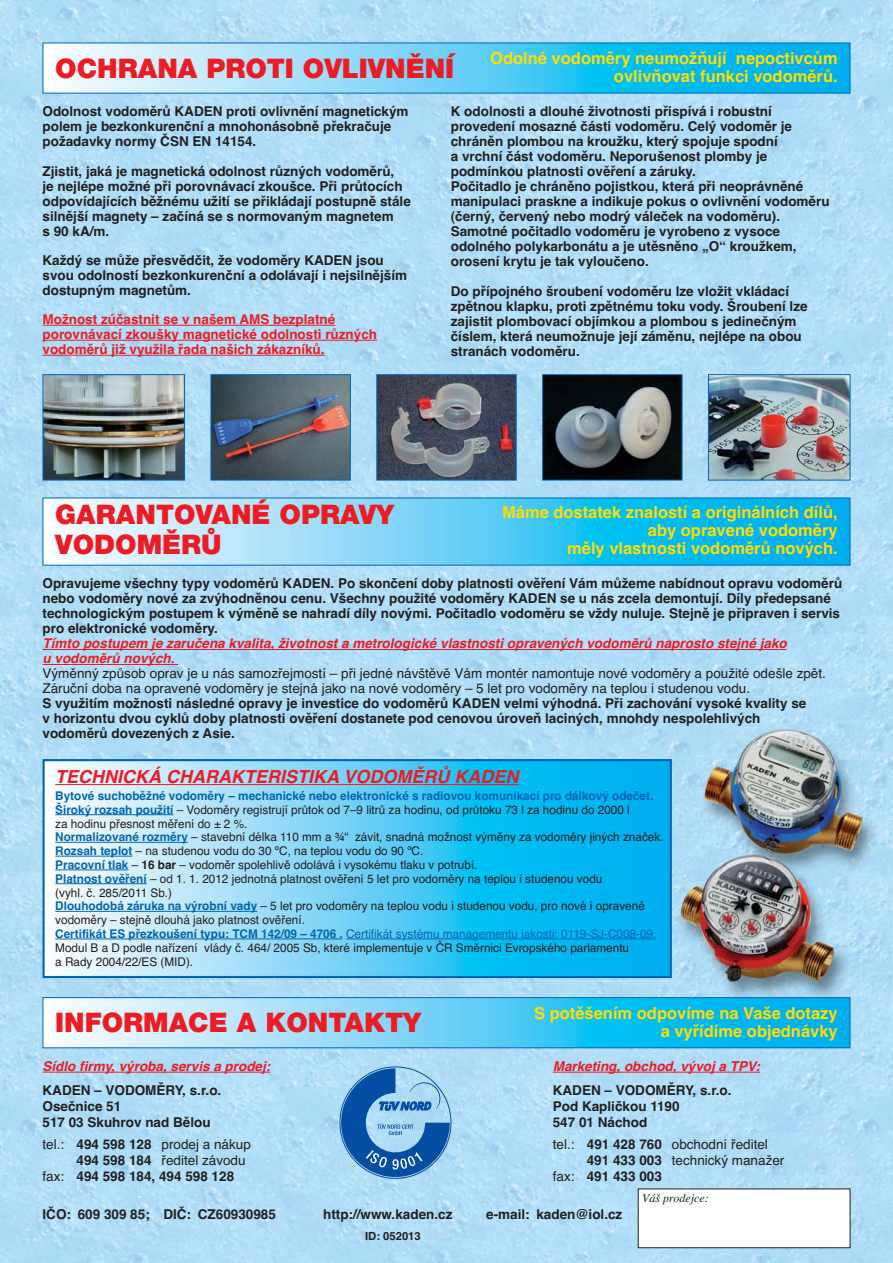
<style>
.page{position:relative;width:893px;height:1263px;background:#fff}
.page>*{position:absolute;margin:0;border:0;box-sizing:border-box;transform-origin:0 0}
.t1{font:900 27px/30px "Helvetica Neue CE";color:#ed1c24}
.t2{font:italic 700 18px "Helvetica";color:#ed1c24}
.t3{font:700 16.5px/18px "Helvetica";color:#fd0;text-align:right}
.t4{font:700 13.5px/15px "Helvetica";color:#231f20}
.t5{font:13.5px/15px "Helvetica";color:#231f20}
.t6{font:italic 700 13.5px/15px "Helvetica";color:#ed1c24}
.t7{font:700 13.5px/15px "Helvetica";color:#ed1c24}
.t8{font:12px/13.8px "Helvetica";color:#231f20}
.t9{font:italic 12px "Times";color:#231f20}
.t10{font:700 11.25px "Helvetica";color:#231f20}
.s1{font-weight:700;color:#0066b3}
.s2{font-weight:700}
.s3{color:#0066b3}
.s4{font-weight:400}
</style>
<div class="page">
<img style="left:0;top:0;width:893px;height:1263px">
<svg style="left:45px;top:45px;width:803px;height:47px;background:#68d1f6"></svg>
<div style="left:43px;top:43px;width:807px;height:51px;border:1px solid #0066b3"></div>
<svg style="left:45px;top:499px;width:803px;height:65px;background:#68d1f6"></svg>
<div style="left:43px;top:497px;width:807px;height:69px;border:1px solid #0066b3"></div>
<div style="left:638px;top:1189px;width:212px;height:59px;background:#fff"></div>
<div style="left:638px;top:1188px;width:212px;height:60px;border:1px solid #231f20"></div>
<hr style="left:43px;top:1072px;width:227px;height:1px;background:#ed1c24">
<hr style="left:553px;top:1072px;width:207px;height:1px;background:#ed1c24">
<svg style="left:45px;top:999px;width:803px;height:47px;background:#68d1f6"></svg>
<div style="left:43px;top:997px;width:807px;height:51px;border:1px solid #0066b3"></div>
<hr style="left:43px;top:325px;width:292px;height:1px;background:#ed1c24">
<hr style="left:43px;top:340px;width:334px;height:1px;background:#ed1c24">
<hr style="left:43px;top:355px;width:282px;height:1px;background:#ed1c24">
<svg style="left:46px;top:762px;width:623px;height:213px;background:#67d1f6"></svg>
<div style="left:43px;top:759px;width:629px;height:219px;border:2px solid #0066b3"></div>
<hr style="left:55px;top:784px;width:464px;height:1px;background:#ed1c24">
<hr style="left:55px;top:814px;width:119px;height:1px;background:#0066b3">
<hr style="left:55px;top:842px;width:133px;height:1px;background:#0066b3">
<hr style="left:55px;top:856px;width:77px;height:1px;background:#0066b3">
<hr style="left:55px;top:870px;width:73px;height:1px;background:#0066b3">
<hr style="left:55px;top:883px;width:92px;height:1px;background:#0066b3">
<hr style="left:55px;top:911px;width:202px;height:1px;background:#0066b3">
<hr style="left:55px;top:939px;width:288px;height:1px;background:#0066b3">
<hr style="left:346px;top:939px;width:310px;height:1px;background:#0066b3">
<svg style="left:341px;top:1068px;width:109px;height:109px;background:#619bcf"></svg>
<hr style="left:43px;top:649px;width:744px;height:1px;background:#ed1c24">
<hr style="left:43px;top:664px;width:135px;height:1px;background:#ed1c24">
<img style="left:45px;top:376px;width:138px;height:102px">
<div style="left:43px;top:374px;width:142px;height:106px;border:1px solid #0066b3"></div>
<img style="left:212px;top:376px;width:137px;height:102px">
<div style="left:210px;top:374px;width:141px;height:106px;border:1px solid #0066b3"></div>
<img style="left:378px;top:376px;width:137px;height:102px">
<div style="left:376px;top:374px;width:141px;height:106px;border:1px solid #0066b3"></div>
<img style="left:544px;top:376px;width:136px;height:102px">
<div style="left:542px;top:374px;width:140px;height:106px;border:1px solid #0066b3"></div>
<img style="left:710px;top:376px;width:138px;height:102px">
<div style="left:708px;top:374px;width:142px;height:106px;border:1px solid #0066b3"></div>
<h1 class="t1" style="left:55px;top:55px;width:400px">OCHRANA PROTI OVLIVNĚNÍ</h1>
<p class="t3" style="left:490px;top:51px;width:349px">Odolné vodoměry neumožňují nepoctivcům ovlivňovat funkci vodoměrů.</p>
<p class="t4" style="left:43px;top:105px;width:368px">Odolnost vodoměrů KADEN proti ovlivnění magnetickým polem je bezkonkurenční a mnohonásobně překračuje požadavky normy ČSN EN 14154.</p>
<p class="t4" style="left:43px;top:165px;width:370px">Zjistit, jaká je magnetická odolnost různých vodoměrů,<br>je nejlépe možné při porovnávací zkoušce. Při průtocích odpovídajících běžnému užití se přikládají postupně stále silnější magnety – začíná se s normovaným magnetem<br>s 90 kA/m.</p>
<p class="t4" style="left:43px;top:254px;width:366px">Každý se může přesvědčit, že vodoměry KADEN jsou svou odolností bezkonkurenční a odolávají i nejsilnějším dostupným magnetům.</p>
<p class="t7" style="left:43px;top:313px;width:336px">Možnost zúčastnit se v našem AMS bezplatné porovnávací zkoušky magnetické odolnosti různých vodoměrů již využila řada našich zákazníků.</p>
<p class="t4" style="left:451px;top:105px;width:380px">K odolnosti a dlouhé životnosti přispívá i robustní provedení mosazné části vodoměru. Celý vodoměr je chráněn plombou na kroužku, který spojuje spodní<br>a vrchní část vodoměru. Neporušenost plomby je podmínkou platnosti ověření a záruky.<br>Počitadlo je chráněno pojistkou, která při neoprávněné manipulaci praskne a indikuje pokus o ovlivnění vodoměru (černý, červený nebo modrý váleček na vodoměru).<br>Samotné počitadlo vodoměru je vyrobeno z vysoce odolného polykarbonátu a je utěsněno „O“ kroužkem, orosení krytu je tak vyloučeno.</p>
<p class="t4" style="left:451px;top:285px;width:358px">Do přípojného šroubení vodoměru lze vložit vkládací zpětnou klapku, proti zpětnému toku vody. Šroubení lze zajistit plombovací objímkou a plombou s jedinečným číslem, která neumožnuje její záměnu, nejlépe na obou stranách vodoměru.</p>
<h1 class="t1" style="left:55px;top:502px;width:340px">GARANTOVANÉ OPRAVY<br>VODOMĚRŮ</h1>
<p class="t3" style="left:502px;top:505px;width:337px">Máme dostatek znalostí a originálních dílů, aby opravené vodoměry<br>měly vlastnosti vodoměrů nových.</p>
<p class="t4" style="left:43px;top:577px;width:801px">Opravujeme všechny typy vodoměrů KADEN. Po skončení doby platnosti ověření Vám můžeme nabídnout opravu vodoměrů nebo vodoměry nové za zvýhodněnou cenu. Všechny použité vodoměry KADEN se u nás zcela demontují. Díly předepsané technologickým postupem k výměně se nahradí díly novými. Počitadlo vodoměru se vždy nuluje. Stejně je připraven i servis pro elektronické vodoměry.</p>
<p class="t6" style="left:43px;top:637px;width:746px">Tímto postupem je zaručena kvalita, životnost a metrologické vlastnosti opravených vodoměrů naprosto stejné jako u vodoměrů nových.</p>
<p class="t5" style="left:43px;top:667px;width:785px">Výměnný způsob oprav je u nás samozřejmostí – při jedné návštěvě Vám montér namontuje nové vodoměry a použité odešle zpět.<br>Záruční doba na opravené vodoměry je stejná jako na nové vodoměry – 5 let pro vodoměry na teplou i studenou vodu.</p>
<p class="t4" style="left:43px;top:697px;width:765px">S využitím možnosti následné opravy je investice do vodoměrů KADEN velmi výhodná. Při zachování vysoké kvality se v horizontu dvou cyklů doby platnosti ověření dostanete pod cenovou úroveň laciných, mnohdy nespolehlivých vodoměrů dovezených z Asie.</p>
<h2 class="t2" style="left:55px;top:770px;width:465px">TECHNICKÁ CHARAKTERISTIKA VODOMĚRŮ KADEN</h2>
<p class="t8" style="left:55px;top:790px;width:610px"><span class="s1">Bytové suchoběžné vodoměry – mechanické nebo elektronické s radiovou komunikací pro dálkový odečet.<br>Široký rozsah použití</span> – Vodoměry registrují průtok od 7–9 litrů za hodinu, od průtoku 73 l za hodinu do 2000 l<br>za hodinu přesnost měření do ± 2 %.<br><span class="s1">Normalizované rozměry</span> – stavební délka 110 mm a ¾“ závit, snadná možnost výměny za vodoměry jiných značek.<br><span class="s1">Rozsah teplot</span> – na studenou vodu do 30 ºC, na teplou vodu do 90 ºC.<br><span class="s1">Pracovní tlak</span> – <span class="s2">16 bar</span> – vodoměr spolehlivě odolává i vysokému tlaku v potrubí.<br><span class="s1">Platnost ověření</span> – od 1. 1. 2012 jednotná platnost ověření 5 let pro vodoměry na teplou i studenou vodu<br>(vyhl. č. 285/2011 Sb.)<br><span class="s1">Dlouhodobá záruka na výrobní vady</span> – 5 let pro vodoměry na teplou vodu i studenou vodu, pro nové i opravené vodoměry – stejně dlouhá jako platnost ověření.<br><span class="s1">Certifikát ES přezkoušení typu: TCM 142/09 – 4706 .</span> <span class="s3">Certifikát systému managementu jakosti: 0119-SJ-C008-09.<br></span>Modul B a D podle nařízení vlády č. 464/ 2005 Sb, které implementuje v ČR Směrnici Evropského parlamentu<br>a Rady 2004/22/ES (MID).</p>
<h1 class="t1" style="left:55px;top:1010px;width:367px">INFORMACE A KONTAKTY</h1>
<p class="t3" style="left:534px;top:1005px;width:305px">S potěšením odpovíme na Vaše dotazy a vyřídíme objednávky</p>
<p class="t6" style="left:43px;top:1060px;width:229px">Sídlo firmy, výroba, servis a prodej:</p>
<p class="t6" style="left:553px;top:1060px;width:209px">Marketing, obchod, vývoj a TPV:</p>
<p class="t4" style="left:43px;top:1084px;width:180px">KADEN – VODOMĚRY, s.r.o.</p>
<p class="t4" style="left:553px;top:1084px;width:180px">KADEN – VODOMĚRY, s.r.o.</p>
<p class="t4" style="left:43px;top:1100px;width:80px">Osečnice 51</p>
<p class="t4" style="left:553px;top:1100px;width:128px">Pod Kapličkou 1190</p>
<p class="t4" style="left:43px;top:1116px;width:170px">517 03 Skuhrov nad Bělou</p>
<p class="t4" style="left:553px;top:1116px;width:96px">547 01 Náchod</p>
<p class="t5" style="left:43px;top:1138px;width:210px">tel.: <span class="s2">494 598 128</span> prodej a nákup</p>
<p class="t5" style="left:553px;top:1138px;width:217px">tel.: <span class="s2">491 428 760</span> obchodní ředitel</p>
<p class="t5" style="left:77px;top:1154px;width:171px"><span class="s2">494 598 184</span> ředitel závodu</p>
<p class="t5" style="left:587px;top:1154px;width:199px"><span class="s2">491 433 003</span> technický manažer</p>
<p class="t4" style="left:43px;top:1170px;width:193px"><span class="s4">fax:</span> 494 598 184, 494 598 128</p>
<p class="t4" style="left:553px;top:1170px;width:111px"><span class="s4">fax:</span> 491 433 003</p>
<p class="t4" style="left:43px;top:1208px;width:235px">IČO: 609 309 85; DIČ: CZ60930985</p>
<p class="t4" style="left:323px;top:1208px;width:131px">http://www.kaden.cz</p>
<p class="t4" style="left:486px;top:1208px;width:138px">e-mail: kaden@iol.cz</p>
<p class="t10" style="left:365px;top:1232px;width:57px">ID: 052013</p>
<p class="t9" style="left:642px;top:1193px;width:68px">Váš prodejce:</p>
</div>
